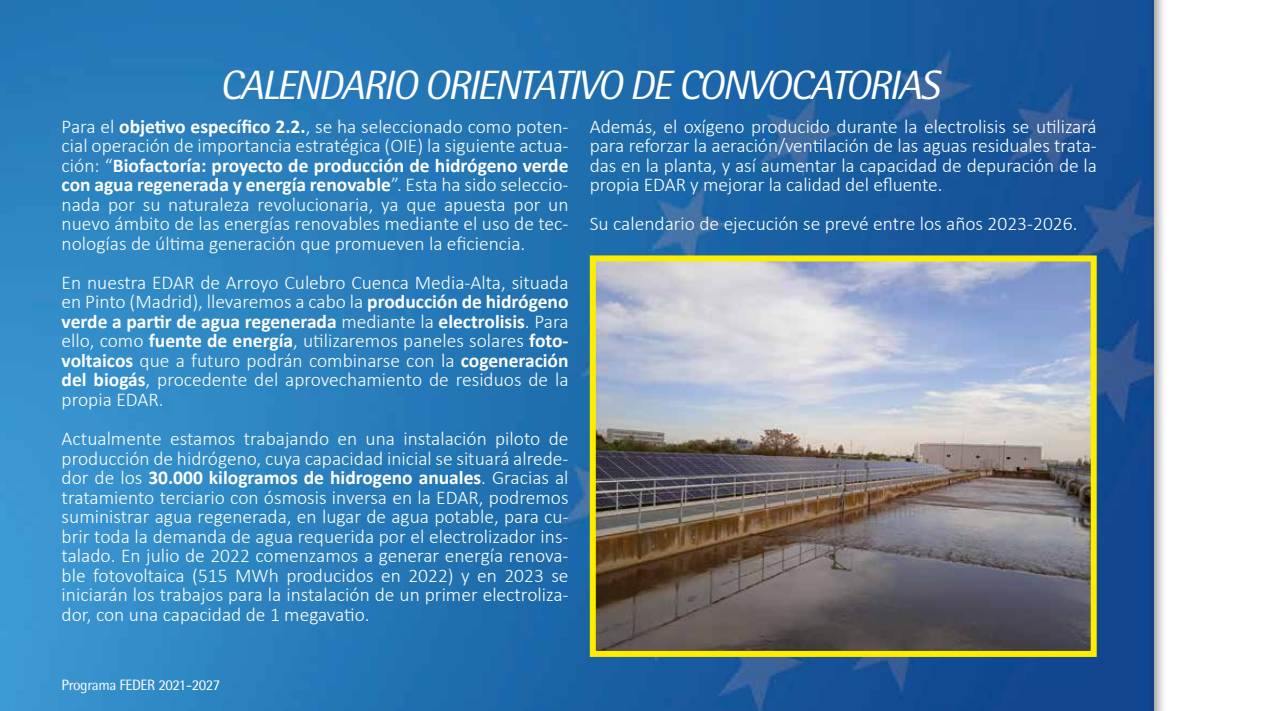
<style>
.page{position:relative;width:1263px;height:711px;background:#fff}
.page>*{position:absolute;margin:0;border:0;box-sizing:border-box;transform-origin:0 0}
.t1{font:italic 40.95px "Rotis Semi Sans Std";letter-spacing:-.045em;color:#fff}
.t2{font:300 19.5px/19.5px "Calibri";color:#fff;text-align:justify}
.t3{font:15px "Rotis Semi Sans Std";letter-spacing:-.025em;color:#fff}
.s1{font-weight:700}
</style>
<div class="page">
<img style="left:0;top:0;width:1153px;height:710px">
<img style="left:597px;top:262px;width:493px;height:387px">
<div style="left:590px;top:255px;width:507px;height:401px;border:6px solid #ffed00"></div>
<p class="t1" style="left:219px;top:61px;width:722px">CALENDARIO ORIENTATIVO DE CONVOCATORIAS</p>
<p class="t2" style="left:62px;top:116px;width:508px">Para el <span class="s1">objetivo específico 2.2.</span>, se ha seleccionado como poten&shy;cial operación de importancia estratégica (OIE) la siguiente actua&shy;ción: “<span class="s1">Biofactoría: proyecto de producción de hidrógeno verde con agua regenerada y energía renovable</span>”. Esta ha sido seleccio&shy;nada por su naturaleza revolucionaria, ya que apuesta por un nuevo ámbito de las energías renovables mediante el uso de tec&shy;nologías de última generación que promueven la eficiencia.</p>
<p class="t2" style="left:62px;top:272px;width:508px">En nuestra EDAR de Arroyo Culebro Cuenca Media-Alta, situada en Pinto (Madrid), llevaremos a cabo la <span class="s1">producción de hidrógeno verde a partir de agua regenerada</span> mediante la <span class="s1">electrolisis</span>. Para ello, como <span class="s1">fuente de energía</span>, utilizaremos paneles solares <span class="s1">foto&shy;voltaicos</span> que a futuro podrán combinarse con la <span class="s1">cogeneración del biogás</span>, procedente del aprovechamiento de residuos de la propia EDAR.</p>
<p class="t2" style="left:62px;top:428px;width:508px">Actualmente estamos trabajando en una instalación piloto de producción de hidrógeno, cuya capacidad inicial se situará alrede&shy;dor de los <span class="s1">30.000 kilogramos de hidrogeno anuales</span>. Gracias al tratamiento terciario con ósmosis inversa en la EDAR, podremos suministrar agua regenerada, en lugar de agua potable, para cu&shy;brir toda la demanda de agua requerida por el electrolizador ins&shy;talado. En julio de 2022 comenzamos a generar energía renova&shy;ble fotovoltaica (515 MWh producidos en 2022) y en 2023 se iniciarán los trabajos para la instalación de un primer electroliza&shy;dor, con una capacidad de 1 megavatio.</p>
<p class="t2" style="left:590px;top:116px;width:509px">Además, el oxígeno producido durante la electrolisis se utilizará para reforzar la aeración/ventilación de las aguas residuales trata&shy;das en la planta, y así aumentar la capacidad de depuración de la propia EDAR y mejorar la calidad del efluente.</p>
<p class="t2" style="left:590px;top:213px;width:489px">Su calendario de ejecución se prevé entre los años 2023-2026.</p>
<p class="t3" style="left:62px;top:675px;width:160px">Programa FEDER 2021-2027</p>
</div>
